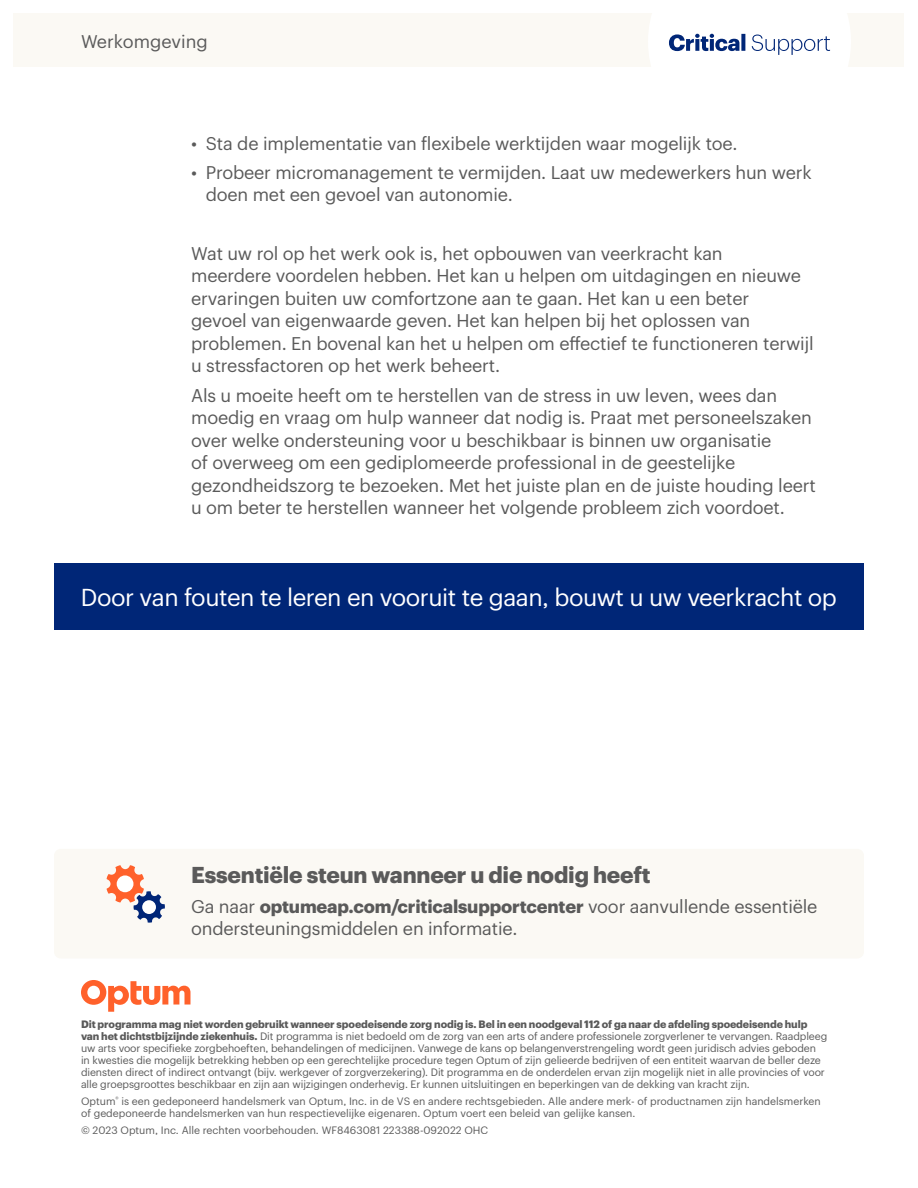
<style>
.page{position:relative;width:918px;height:1188px;background:#fff}
.page>*{position:absolute;margin:0;border:0;box-sizing:border-box;transform-origin:0 0}
.Headline-subhead{font:24px "Graphik UHG";letter-spacing:-.02em;color:#fff}
.Section_Subhead{font:700 22.5px "Graphik UHG";letter-spacing:-.01em;color:#5a5a5a}
.Body{font:18px/22.5px "Graphik UHG";letter-spacing:-.01em;color:#5a5a5a}
.Disclaimer_Copyright{font:10.5px/12px "Graphik UHG";letter-spacing:-.01em;color:#5a5a5a}
.s1{font-weight:700}
</style>
<div class="page">
<div style="left:14px;top:14px;width:890px;height:54px;background:#fbf9f4"></div>
<svg style="left:648px;top:13px;width:203px;height:55px"></svg>
<div style="left:54px;top:849px;width:810px;height:109px;background:#fbf9f4;border-radius:7px"></div>
<svg style="left:81px;top:980px;width:109px;height:32px"></svg>
<div style="left:54px;top:564px;width:810px;height:66px;background:#002677"></div>
<svg style="left:106px;top:865px;width:59px;height:58px"></svg>
<div style="left:142px;top:900px;width:14px;height:14px;background:#fff;border-radius:50%"></div>
<p class="Body" style="left:81px;top:29px;width:128px">Werkomgeving</p>
<p class="Body" style="left:191px;top:130px;width:548px">• Sta de implementatie van flexibele werktijden waar mogelijk toe.</p>
<p class="Body" style="left:206px;top:160px;width:607px;text-indent:-15px">• Probeer micromanagement te vermijden. Laat uw medewerkers hun werk doen met een gevoel van autonomie.</p>
<p class="Body" style="left:191px;top:241px;width:624px">Wat uw rol op het werk ook is, het opbouwen van veerkracht kan<br>meerdere voordelen hebben. Het kan u helpen om uitdagingen en nieuwe ervaringen buiten uw comfortzone aan te gaan. Het kan u een beter<br>gevoel van eigenwaarde geven. Het kan helpen bij het oplossen van problemen. En bovenal kan het u helpen om effectief te functioneren terwijl u stressfactoren op het werk beheert.</p>
<p class="Body" style="left:191px;top:382px;width:626px">Als u moeite heeft om te herstellen van de stress in uw leven, wees dan moedig en vraag om hulp wanneer dat nodig is. Praat met personeelszaken over welke ondersteuning voor u beschikbaar is binnen uw organisatie<br>of overweeg om een gediplomeerde professional in de geestelijke gezondheidszorg te bezoeken. Met het juiste plan en de juiste houding leert u om beter te herstellen wanneer het volgende probleem zich voordoet.</p>
<p class="Headline-subhead" style="left:81px;top:580px;width:758px">Door van fouten te leren en vooruit te gaan, bouwt u uw veerkracht op</p>
<p class="Section_Subhead" style="left:191px;top:858px;width:461px">Essentiële steun wanneer u die nodig heeft</p>
<p class="Body" style="left:191px;top:893px;width:628px">Ga naar <span class="s1">optumeap.com/criticalsupportcenter</span> voor aanvullende essentiële ondersteuningsmiddelen en informatie.</p>
<p class="Disclaimer_Copyright" style="left:81px;top:1017px;width:748px"><span class="s1">Dit programma mag niet worden gebruikt wanneer spoedeisende zorg nodig is. Bel in een noodgeval 112 of ga naar de afdeling spoedeisende hulp van het dichtstbijzijnde ziekenhuis.</span> Dit programma is niet bedoeld om de zorg van een arts of andere professionele zorgverlener te vervangen. Raadpleeg uw arts voor specifieke zorgbehoeften, behandelingen of medicijnen. Vanwege de kans op belangenverstrengeling wordt geen juridisch advies geboden in kwesties die mogelijk betrekking hebben op een gerechtelijke procedure tegen Optum of zijn gelieerde bedrijven of een entiteit waarvan de beller deze diensten direct of indirect ontvangt (bijv. werkgever of zorgverzekering). Dit programma en de onderdelen ervan zijn mogelijk niet in alle provincies of voor alle groepsgroottes beschikbaar en zijn aan wijzigingen onderhevig. Er kunnen uitsluitingen en beperkingen van de dekking van kracht zijn.</p>
<p class="Disclaimer_Copyright" style="left:81px;top:1094px;width:741px">Optum<sup>®</sup> is een gedeponeerd handelsmerk van Optum, Inc. in de VS en andere rechtsgebieden. Alle andere merk- of productnamen zijn handelsmerken of gedeponeerde handelsmerken van hun respectievelijke eigenaren. Optum voert een beleid van gelijke kansen.</p>
<p class="Disclaimer_Copyright" style="left:81px;top:1123px;width:409px">© 2023 Optum, Inc. Alle rechten voorbehouden. WF8463081 223388-092022 OHC</p>
</div>
